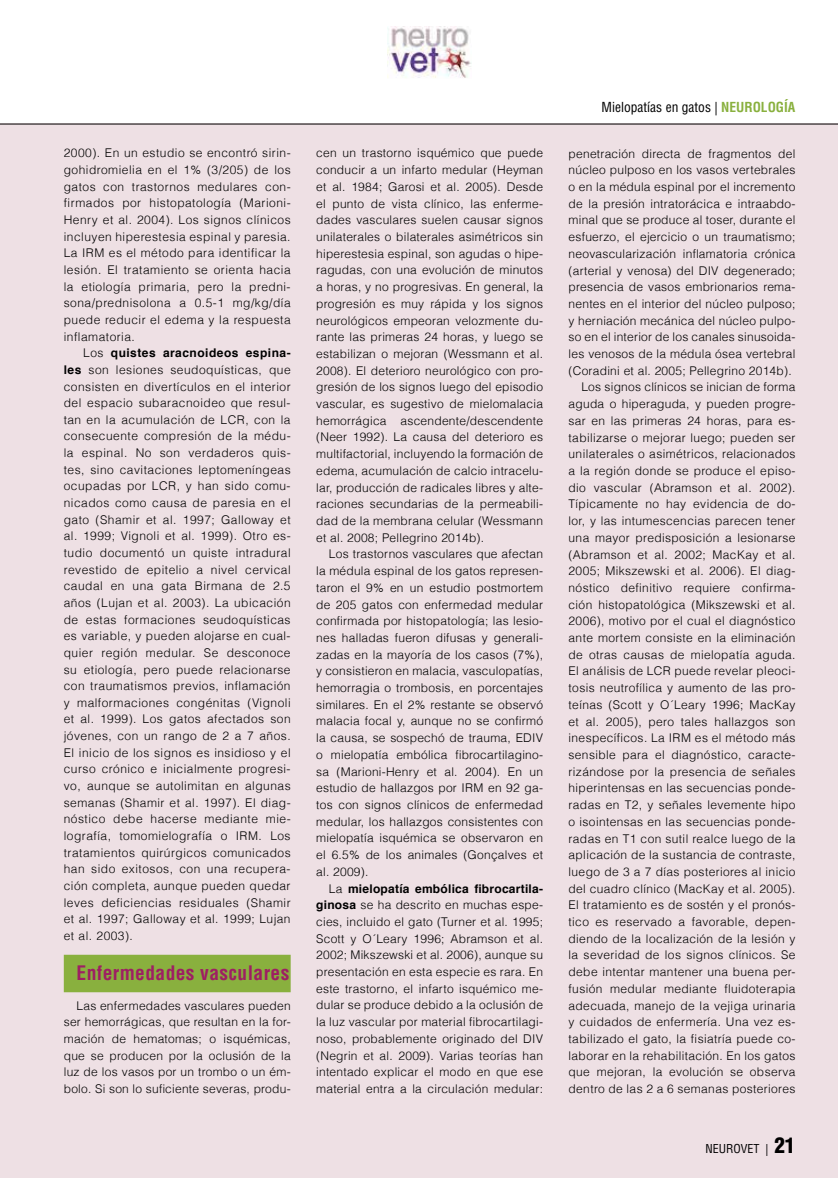
<style>
.page{position:relative;width:838px;height:1178px;background:#fff}
.page>*{position:absolute;margin:0;border:0;box-sizing:border-box;transform-origin:0 0}
.t1{font:700 condensed 19.5px "Helvetica";letter-spacing:.02em;color:#9e1f63}
.t2{font:condensed 13.5px "Helvetica";color:#000}
.t3{font:300 12px/16.6px "Helvetica";letter-spacing:.03em;color:#000;text-align:justify}
.t4{font:condensed 12px "Helvetica";color:#000}
.s1{font-weight:700}
.s2{font-weight:700;color:#89b03e}
.s3{font-weight:900;font-size:21px}
</style>
<div class="page">
<div style="left:0;top:124px;width:838px;height:1054px;background:#eee0e4"></div>
<hr style="left:0;top:124px;width:838px;height:1px;background:#000">
<img style="left:388px;top:26px;width:83px;height:52px">
<div style="left:64px;top:955px;width:227px;height:37px;background:#89b03e"></div>
<p class="t3" style="left:64px;top:144px;width:228px">2000). En un estudio se encontró sirin&shy;gohidromielia en el 1% (3/205) de los gatos con trastornos medulares con&shy;firmados por histopatología (Marioni-Henry et al. 2004). Los signos clínicos incluyen hiperestesia espinal y paresia.<br>La IRM es el método para identificar la lesión. El tratamiento se orienta hacia la etiología primaria, pero la predni&shy;sona/prednisolona a 0.5-1 mg/kg/día puede reducir el edema y la respuesta inflamatoria.</p>
<p class="t3" style="left:64px;top:344px;width:228px;text-indent:20px">Los <span class="s1">quistes aracnoideos espina&shy;les</span> son lesiones seudoquísticas, que consisten en divertículos en el interior del espacio subaracnoideo que resul&shy;tan en la acumulación de LCR, con la consecuente compresión de la médu&shy;la espinal. No son verdaderos quis&shy;tes, sino cavitaciones leptomeníngeas ocupadas por LCR, y han sido comu&shy;nicados como causa de paresia en el gato (Shamir et al. 1997; Galloway et al. 1999; Vignoli et al. 1999). Otro es&shy;tudio documentó un quiste intradural revestido de epitelio a nivel cervical caudal en una gata Birmana de 2.5 años (Lujan et al. 2003). La ubicación de estas formaciones seudoquísticas es variable, y pueden alojarse en cual&shy;quier región medular. Se desconoce su etiología, pero puede relacionarse con traumatismos previos, inflamación y malformaciones congénitas (Vignoli et al. 1999). Los gatos afectados son jóvenes, con un rango de 2 a 7 años.<br>El inicio de los signos es insidioso y el curso crónico e inicialmente progresi&shy;vo, aunque se autolimitan en algunas semanas (Shamir et al. 1997). El diag&shy;nóstico debe hacerse mediante mie&shy;lografía, tomomielografía o IRM. Los tratamientos quirúrgicos comunicados han sido exitosos, con una recupera&shy;ción completa, aunque pueden quedar leves deficiencias residuales (Shamir et al. 1997; Galloway et al. 1999; Lujan et al. 2003).</p>
<h1 class="t1" style="left:77px;top:961px;width:214px">Enfermedades vasculares</h1>
<p class="t3" style="left:64px;top:996px;width:228px;text-indent:13px">Las enfermedades vasculares pueden ser hemorrágicas, que resultan en la for&shy;mación de hematomas; o isquémicas, que se producen por la oclusión de la luz de los vasos por un trombo o un ém&shy;bolo. Si son lo suficiente severas, produ-</p>
<p class="t3" style="left:316px;top:144px;width:228px">cen un trastorno isquémico que puede conducir a un infarto medular (Heyman et al. 1984; Garosi et al. 2005). Desde el punto de vista clínico, las enferme&shy;dades vasculares suelen causar signos unilaterales o bilaterales asimétricos sin hiperestesia espinal, son agudas o hipe&shy;ragudas, con una evolución de minutos a horas, y no progresivas. En general, la progresión es muy rápida y los signos neurológicos empeoran velozmente du&shy;rante las primeras 24 horas, y luego se estabilizan o mejoran (Wessmann et al.<br>2008). El deterioro neurológico con pro&shy;gresión de los signos luego del episodio vascular, es sugestivo de mielomalacia hemorrágica ascendente/descendente (Neer 1992). La causa del deterioro es multifactorial, incluyendo la formación de edema, acumulación de calcio intracelu&shy;lar, producción de radicales libres y alte&shy;raciones secundarias de la permeabili&shy;dad de la membrana celular (Wessmann et al. 2008; Pellegrino 2014b).</p>
<p class="t3" style="left:316px;top:545px;width:228px;text-indent:13px">Los trastornos vasculares que afectan la médula espinal de los gatos represen&shy;taron el 9% en un estudio postmortem de 205 gatos con enfermedad medular confirmada por histopatología; las lesio&shy;nes halladas fueron difusas y generali&shy;zadas en la mayoría de los casos (7%), y consistieron en malacia, vasculopatías, hemorragia o trombosis, en porcentajes similares. En el 2% restante se observó malacia focal y, aunque no se confirmó la causa, se sospechó de trauma, EDIV o mielopatía embólica fibrocartilagino&shy;sa (Marioni-Henry et al. 2004). En un estudio de hallazgos por IRM en 92 ga&shy;tos con signos clínicos de enfermedad medular, los hallazgos consistentes con mielopatía isquémica se observaron en el 6.5% de los animales (Gonçalves et al. 2009).</p>
<p class="t3" style="left:316px;top:879px;width:228px;text-indent:13px">La <span class="s1">mielopatía embólica fibrocartila&shy;ginosa</span> se ha descrito en muchas espe&shy;cies, incluido el gato (Turner et al. 1995; Scott y O´Leary 1996; Abramson et al.<br>2002; Mikszewski et al. 2006), aunque su presentación en esta especie es rara. En este trastorno, el infarto isquémico me&shy;dular se produce debido a la oclusión de la luz vascular por material fibrocartilagi&shy;noso, probablemente originado del DIV (Negrin et al. 2009). Varias teorías han intentado explicar el modo en que ese material entra a la circulación medular:</p>
<p class="t2" style="left:601px;top:99px;width:195px">Mielopatías en gatos | <span class="s2">NEUROLOGÍA</span></p>
<p class="t3" style="left:568px;top:144px;width:228px">penetración directa de fragmentos del</p>
<p class="t3" style="left:568px;top:161px;width:228px">núcleo pulposo en los vasos vertebrales</p>
<p class="t3" style="left:568px;top:178px;width:228px">o en la médula espinal por el incremento</p>
<p class="t3" style="left:568px;top:194px;width:228px">de la presión intratorácica e intraabdo-</p>
<p class="t3" style="left:568px;top:211px;width:228px">minal que se produce al toser, durante el</p>
<p class="t3" style="left:568px;top:228px;width:228px">esfuerzo, el ejercicio o un traumatismo;</p>
<p class="t3" style="left:568px;top:245px;width:228px">neovascularización inflamatoria crónica</p>
<p class="t3" style="left:568px;top:261px;width:228px">(arterial y venosa) del DIV degenerado;</p>
<p class="t3" style="left:568px;top:278px;width:228px">presencia de vasos embrionarios rema-</p>
<p class="t3" style="left:568px;top:295px;width:228px">nentes en el interior del núcleo pulposo;</p>
<p class="t3" style="left:568px;top:311px;width:228px">y herniación mecánica del núcleo pulpo-</p>
<p class="t3" style="left:568px;top:328px;width:228px">so en el interior de los canales sinusoida-</p>
<p class="t3" style="left:568px;top:345px;width:228px">les venosos de la médula ósea vertebral</p>
<p class="t3" style="left:568px;top:362px;width:225px">(Coradini et al. 2005; Pellegrino 2014b).</p>
<p class="t3" style="left:581px;top:378px;width:216px">Los signos clínicos se inician de forma</p>
<p class="t3" style="left:568px;top:395px;width:228px">aguda o hiperaguda, y pueden progre-</p>
<p class="t3" style="left:568px;top:412px;width:228px">sar en las primeras 24 horas, para es-</p>
<p class="t3" style="left:568px;top:428px;width:228px">tabilizarse o mejorar luego; pueden ser</p>
<p class="t3" style="left:568px;top:445px;width:228px">unilaterales o asimétricos, relacionados</p>
<p class="t3" style="left:568px;top:462px;width:228px">a la región donde se produce el episo-</p>
<p class="t3" style="left:568px;top:478px;width:228px">dio vascular (Abramson et al. 2002).</p>
<p class="t3" style="left:568px;top:495px;width:228px">Típicamente no hay evidencia de do-</p>
<p class="t3" style="left:568px;top:512px;width:228px">lor, y las intumescencias parecen tener</p>
<p class="t3" style="left:568px;top:529px;width:228px">una mayor predisposición a lesionarse</p>
<p class="t3" style="left:568px;top:545px;width:228px">(Abramson et al. 2002; MacKay et al.</p>
<p class="t3" style="left:568px;top:562px;width:228px">2005; Mikszewski et al. 2006). El diag-</p>
<p class="t3" style="left:568px;top:579px;width:228px">nóstico definitivo requiere confirma-</p>
<p class="t3" style="left:568px;top:595px;width:228px">ción histopatológica (Mikszewski et al.</p>
<p class="t3" style="left:568px;top:612px;width:228px">2006), motivo por el cual el diagnóstico</p>
<p class="t3" style="left:568px;top:629px;width:228px">ante mortem consiste en la eliminación</p>
<p class="t3" style="left:568px;top:646px;width:228px">de otras causas de mielopatía aguda.</p>
<p class="t3" style="left:568px;top:662px;width:228px">El análisis de LCR puede revelar pleoci-</p>
<p class="t3" style="left:568px;top:679px;width:228px">tosis neutrofílica y aumento de las pro-</p>
<p class="t3" style="left:568px;top:696px;width:228px">teínas (Scott y O´Leary 1996; MacKay</p>
<p class="t3" style="left:568px;top:712px;width:228px">et al. 2005), pero tales hallazgos son</p>
<p class="t3" style="left:568px;top:729px;width:228px">inespecíficos. La IRM es el método más</p>
<p class="t3" style="left:568px;top:746px;width:228px">sensible para el diagnóstico, caracte-</p>
<p class="t3" style="left:568px;top:762px;width:228px">rizándose por la presencia de señales</p>
<p class="t3" style="left:568px;top:779px;width:228px">hiperintensas en las secuencias ponde-</p>
<p class="t3" style="left:568px;top:796px;width:228px">radas en T2, y señales levemente hipo</p>
<p class="t3" style="left:568px;top:813px;width:228px">o isointensas en las secuencias ponde-</p>
<p class="t3" style="left:568px;top:829px;width:228px">radas en T1 con sutil realce luego de la</p>
<p class="t3" style="left:568px;top:846px;width:228px">aplicación de la sustancia de contraste,</p>
<p class="t3" style="left:568px;top:863px;width:228px">luego de 3 a 7 días posteriores al inicio</p>
<p class="t3" style="left:568px;top:879px;width:228px">del cuadro clínico (MacKay et al. 2005).</p>
<p class="t3" style="left:568px;top:896px;width:228px">El tratamiento es de sostén y el pronós-</p>
<p class="t3" style="left:568px;top:913px;width:228px">tico es reservado a favorable, depen-</p>
<p class="t3" style="left:568px;top:929px;width:228px">diendo de la localización de la lesión y</p>
<p class="t3" style="left:568px;top:946px;width:228px">la severidad de los signos clínicos. Se</p>
<p class="t3" style="left:568px;top:963px;width:228px">debe intentar mantener una buena per-</p>
<p class="t3" style="left:568px;top:980px;width:228px">fusión medular mediante fluidoterapia</p>
<p class="t3" style="left:568px;top:996px;width:228px">adecuada, manejo de la vejiga urinaria</p>
<p class="t3" style="left:568px;top:1013px;width:228px">y cuidados de enfermería. Una vez es-</p>
<p class="t3" style="left:568px;top:1030px;width:228px">tabilizado el gato, la fisiatría puede co-</p>
<p class="t3" style="left:568px;top:1046px;width:228px">laborar en la rehabilitación. En los gatos</p>
<p class="t3" style="left:568px;top:1063px;width:228px">que mejoran, la evolución se observa</p>
<p class="t3" style="left:568px;top:1080px;width:228px">dentro de las 2 a 6 semanas posteriores</p>
<p class="t4" style="left:705px;top:1141px;width:91px">NEUROVET | <span class="s3">21</span></p>
</div>
